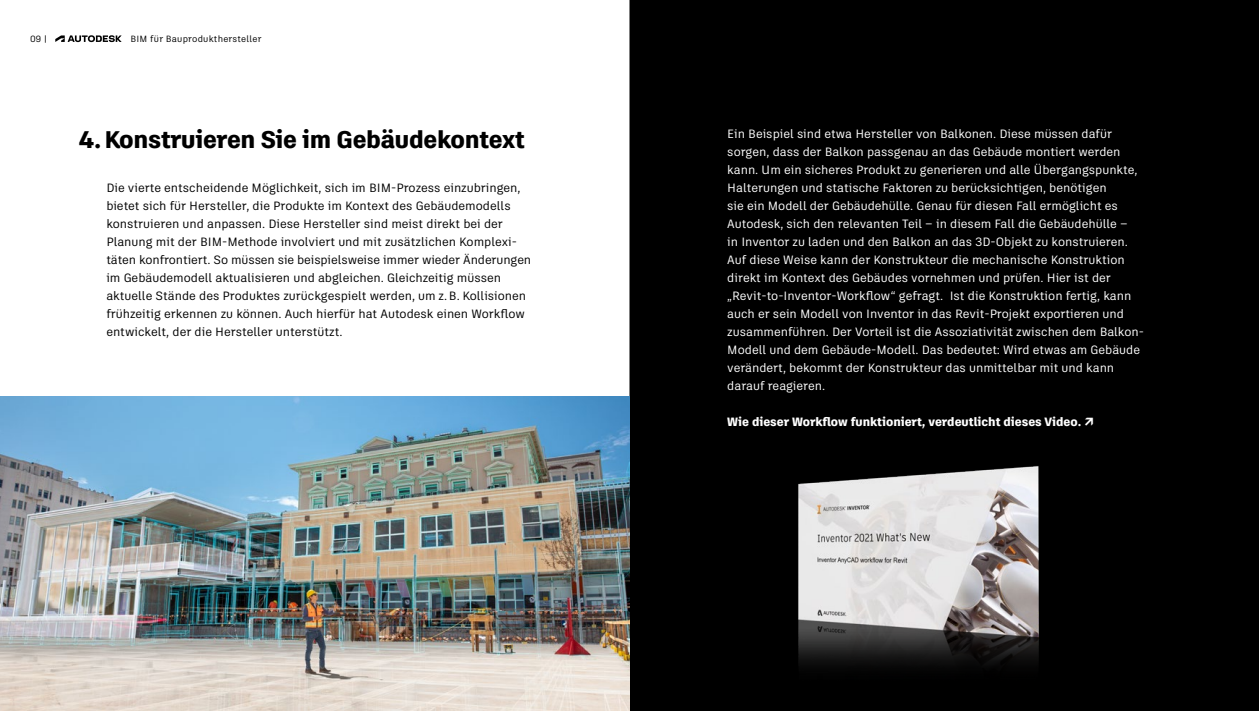
<style>
.page{position:relative;width:1259px;height:711px;background:#fff}
.page>*{position:absolute;margin:0;border:0;box-sizing:border-box;transform-origin:0 0}
.t1{font:800 24px "Artifakt Legend";letter-spacing:-.01em;color:#000}
.t2{font:12px/18px "Artifakt Legend";color:#fff}
.t3{font:12px/18px "Artifakt Legend";color:#000}
.t4{font:800 12px "Artifakt Legend";color:#fff}
.t5{font:9px "Artifakt Legend";letter-spacing:.025em;color:#000}
</style>
<div class="page">
<div style="left:629px;top:0;width:630px;height:710px;background:#000"></div>
<svg style="left:55px;top:35px;width:67px;height:7px"></svg>
<img style="left:0;top:396px;width:629px;height:314px">
<img style="left:767px;top:449px;width:309px;height:261px">
<svg style="left:1085px;top:417px;width:8px;height:8px"></svg>
<p class="t5" style="left:30px;top:33px;width:19px">09 |</p>
<p class="t5" style="left:130px;top:33px;width:133px">BIM für Bauprodukthersteller</p>
<h1 class="t1" style="left:79px;top:122px;width:447px">4.Konstruieren Sie im Gebäudekontext</h1>
<p class="t3" style="left:106px;top:179px;width:426px">Die vierte entscheidende Möglichkeit, sich im BIM-Prozess einzubringen, bietet sich für Hersteller, die Produkte im Kontext des Gebäudemodells konstruieren und anpassen. Diese Hersteller sind meist direkt bei der Planung mit der BIM-Methode involviert und mit zusätzlichen Komplexi&shy;täten konfrontiert. So müssen sie beispielsweise immer wieder Änderungen im Gebäudemodell aktualisieren und abgleichen. Gleichzeitig müssen aktuelle Stände des Produktes zurückgespielt werden, um z. B. Kollisionen frühzeitig erkennen zu können. Auch hierfür hat Autodesk einen Workflow entwickelt, der die Hersteller unterstützt.</p>
<p class="t2" style="left:727px;top:125px;width:418px">Ein Beispiel sind etwa Hersteller von Balkonen. Diese müssen dafür sorgen, dass der Balkon passgenau an das Gebäude montiert werden kann. Um ein sicheres Produkt zu generieren und alle Übergangspunkte, Halterungen und statische Faktoren zu berücksichtigen, benötigen<br>sie ein Modell der Gebäudehülle. Genau für diesen Fall ermöglicht es Autodesk, sich den relevanten Teil – in diesem Fall die Gebäudehülle –<br>in Inventor zu laden und den Balkon an das 3D-Objekt zu konstruieren.<br>Auf diese Weise kann der Konstrukteur die mechanische Konstruktion direkt im Kontext des Gebäudes vornehmen und prüfen. Hier ist der „Revit-to-Inventor-Workflow“ gefragt. Ist die Konstruktion fertig, kann auch er sein Modell von Inventor in das Revit-Projekt exportieren und zusammenführen. Der Vorteil ist die Assoziativität zwischen dem Balkon-Modell und dem Gebäude-Modell. Das bedeutet: Wird etwas am Gebäude verändert, bekommt der Konstrukteur das unmittelbar mit und kann darauf reagieren.</p>
<p class="t4" style="left:727px;top:413px;width:355px">Wie dieser Workflow funktioniert, verdeutlicht dieses Video.</p>
</div>
